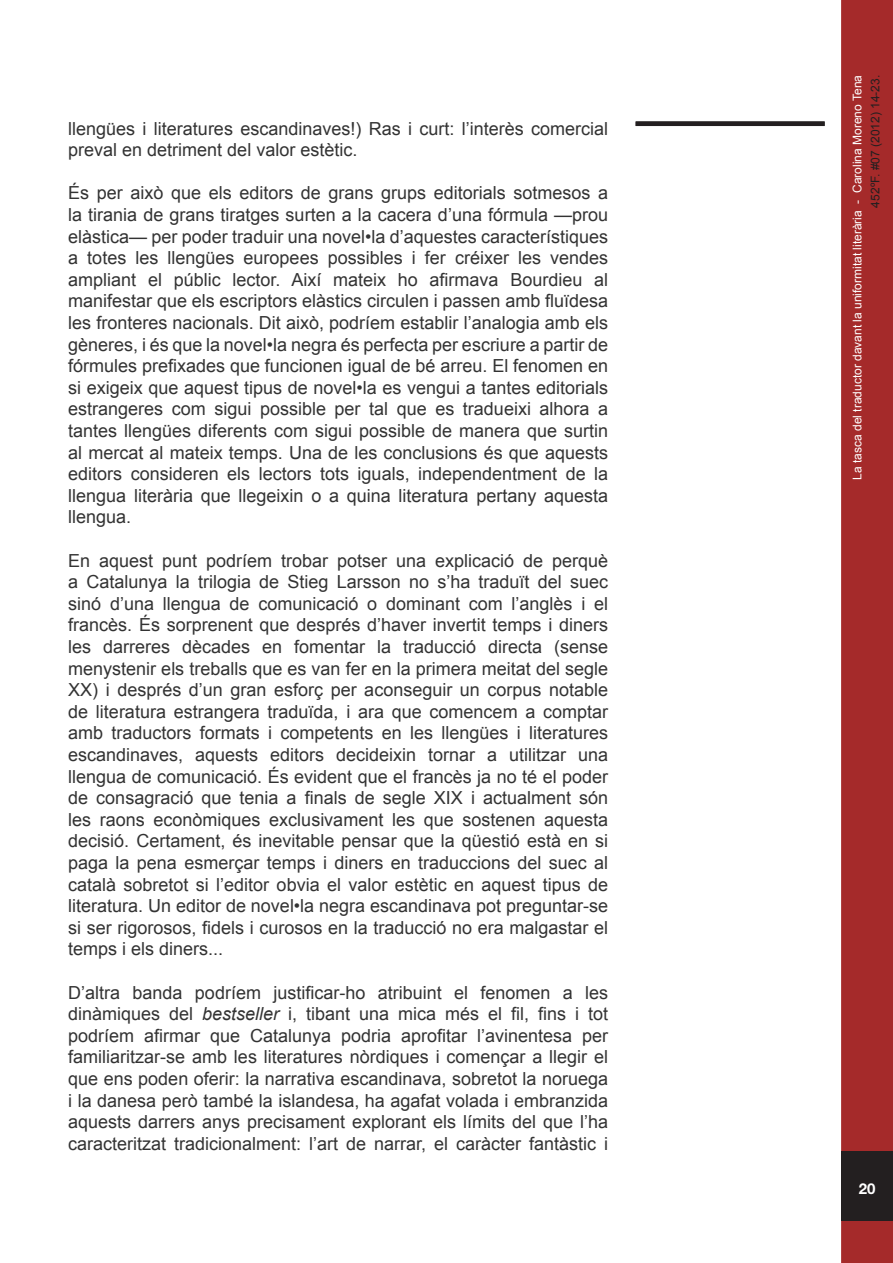
<style>
.page{position:relative;width:893px;height:1263px;background:#fff}
.page>*{position:absolute;margin:0;border:0;box-sizing:border-box;transform-origin:0 0}
.t1{font:18px/21.6px "Arial";color:#333;text-align:justify}
.t2{font:700 15px "Helvetica Neue";color:#fff}
.t3{font:12px "Arial";color:#fff}
.t4{font:12px "Arial";color:#231f20}
.s1{font-style:italic}
</style>
<div class="page">
<div style="left:843px;top:2px;width:48px;height:1259px;background:#a52a2a"></div>
<div style="left:841px;top:0;width:52px;height:1263px;border:3px solid #a52a2a"></div>
<div style="left:841px;top:1151px;width:52px;height:70px;background:#231f20"></div>
<div style="left:636px;top:121px;width:189px;height:5px;background:#231f20"></div>
<p class="t1" style="left:68px;top:118px;width:541px">llengües i literatures escandinaves!) Ras i curt: l’interès comercial preval en detriment del valor estètic.</p>
<p class="t1" style="left:68px;top:182px;width:541px">És per això que els editors de grans grups editorials sotmesos a la tirania de grans tiratges surten a la cacera d’una fórmula —prou elàstica— per poder traduir una novel•la d’aquestes característiques a totes les llengües europees possibles i fer créixer les vendes ampliant el públic lector. Així mateix ho afirmava Bourdieu al manifestar que els escriptors elàstics circulen i passen amb fluïdesa les fronteres nacionals. Dit això, podríem establir l’analogia amb els gèneres, i és que la novel•la negra és perfecta per escriure a partir de fórmules prefixades que funcionen igual de bé arreu. El fenomen en si exigeix que aquest tipus de novel•la es vengui a tantes editorials estrangeres com sigui possible per tal que es tradueixi alhora a tantes llengües diferents com sigui possible de manera que surtin al mercat al mateix temps. Una de les conclusions és que aquests editors consideren els lectors tots iguals, independentment de la llengua literària que llegeixin o a quina literatura pertany aquesta llengua.</p>
<p class="t1" style="left:68px;top:550px;width:541px">En aquest punt podríem trobar potser una explicació de perquè a Catalunya la trilogia de Stieg Larsson no s’ha traduït del suec sinó d’una llengua de comunicació o dominant com l’anglès i el francès. És sorprenent que després d’haver invertit temps i diners les darreres dècades en fomentar la traducció directa (sense menystenir els treballs que es van fer en la primera meitat del segle XX) i després d’un gran esforç per aconseguir un corpus notable de literatura estrangera traduïda, i ara que comencem a comptar amb traductors formats i competents en les llengües i literatures escandinaves, aquests editors decideixin tornar a utilitzar una llengua de comunicació. És evident que el francès ja no té el poder de consagració que tenia a finals de segle XIX i actualment són les raons econòmiques exclusivament les que sostenen aquesta decisió. Certament, és inevitable pensar que la qüestió està en si paga la pena esmerçar temps i diners en traduccions del suec al català sobretot si l’editor obvia el valor estètic en aquest tipus de literatura. Un editor de novel•la negra escandinava pot preguntar-se si ser rigorosos, fidels i curosos en la traducció no era malgastar el temps i els diners...</p>
<p class="t1" style="left:68px;top:982px;width:541px">D’altra banda podríem justificar-ho atribuint el fenomen a les dinàmiques del <span class="s1">bestseller</span> i, tibant una mica més el fil, fins i tot podríem afirmar que Catalunya podria aprofitar l’avinentesa per familiaritzar-se amb les literatures nòrdiques i començar a llegir el que ens poden oferir: la narrativa escandinava, sobretot la noruega i la danesa però també la islandesa, ha agafat volada i embranzida aquests darrers anys precisament explorant els límits del que l’ha caracteritzat tradicionalment: l’art de narrar, el caràcter fantàstic i</p>
<p class="t3" style="left:850px;top:480px;width:406px;rotate:-90deg">La tasca del traductor davant la uniformitat literària - Carolina Moreno Tena</p>
<p class="t4" style="left:868px;top:207px;width:134px;rotate:-90deg">452ºF. #07 (2012) 14-23.</p>
<p class="t2" style="left:859px;top:1179px;width:18px">20</p>
</div>
